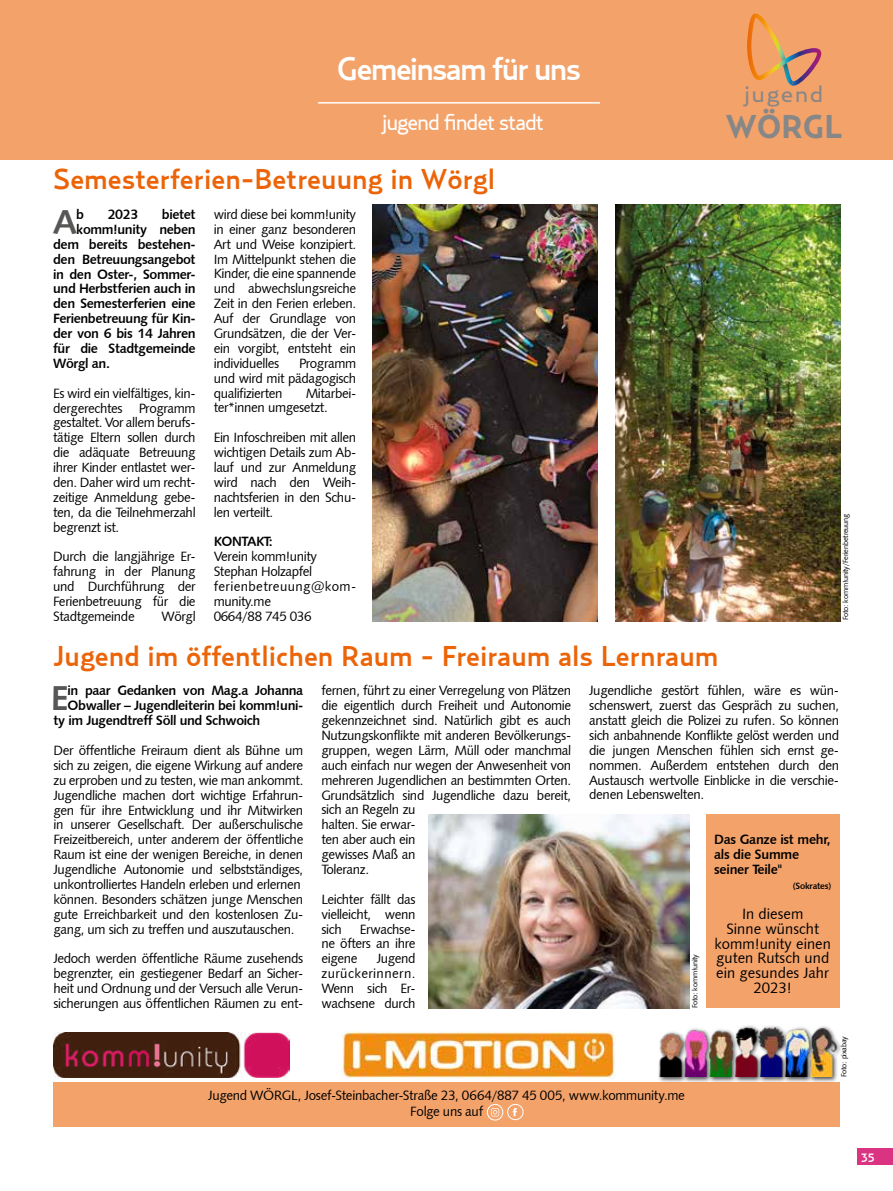
<style>
.page{position:relative;width:893px;height:1191px;background:#fff}
.page>*{position:absolute;margin:0;border:0;box-sizing:border-box;transform-origin:0 0}
.t1{font:34.65px "Humanist 531 BT Bold A";color:#575756}
.t2{font:700 32.7px "Relay";color:#878787}
.t3{font:500 32.25px "Relay";letter-spacing:-.055em;color:#fff}
.t4{font:500 28.5px "Relay";color:#ec6408}
.t5{font:22.95px "Relay Wide";letter-spacing:.055em;color:#878787}
.t6{font:22.5px "Relay";letter-spacing:-.05em;color:#fff}
.t7{font:15px/14.9px "Humanist 531 BT Roman A";color:#000;text-align:center}
.t8{font:13.5px/14.9px "Humanist 531 BT Roman A";letter-spacing:-.03em;color:#000;text-align:justify}
.t9{font:13.5px/14.9px "Humanist 531 BT Bold A";letter-spacing:-.03em;color:#000}
.t10{font:13.5px "Humanist 531 BT Bold A";letter-spacing:-.05em;color:#000}
.t11{font:500 12px "Relay";color:#fff}
.t12{font:9px "Humanist 531 BT Bold A";letter-spacing:-.03em;color:#000}
.t13{font:7.5px "Humanist 531 BT Roman A";letter-spacing:-.03em;color:#000}
</style>
<div class="page">
<div style="left:657px;top:1024px;width:185px;height:59px;background:#000;opacity:.75"></div>
<img style="left:657px;top:1026px;width:183px;height:50px">
<div style="left:53px;top:1082px;width:787px;height:44px;background:#f3a26a"></div>
<div style="left:507px;top:1104px;width:16px;height:16px;border:1px solid #fff;border-radius:50%"></div>
<svg style="left:513px;top:1108px;width:4px;height:8px"></svg>
<div style="left:487px;top:1104px;width:16px;height:16px;border:1px solid #fff;border-radius:8px"></div>
<svg style="left:491px;top:1108px;width:8px;height:8px"></svg>
<div style="left:0;top:0;width:893px;height:159px;background:#f3a26a"></div>
<svg style="left:747px;top:14px;width:75px;height:72px"></svg>
<img style="left:783px;top:63px;width:10px;height:22px">
<hr style="left:318px;top:102px;width:282px;height:2px;background:#fff">
<img style="left:54px;top:1032px;width:236px;height:45px">
<img style="left:341px;top:1031px;width:275px;height:48px">
<div style="left:857px;top:1148px;width:36px;height:17px;background:#d93382"></div>
<div style="left:706px;top:814px;width:134px;height:194px;background:#f3a26a"></div>
<img style="left:428px;top:814px;width:261px;height:194px">
<img style="left:372px;top:204px;width:225px;height:417px">
<img style="left:615px;top:204px;width:225px;height:417px">
<h3 class="t3" style="left:337px;top:50px;width:246px">Gemeinsam für uns</h3>
<h3 class="t6" style="left:382px;top:109px;width:163px">jugend findet stadt</h3>
<h3 class="t4" style="left:53px;top:162px;width:444px">Semesterferien-Betreuung in Wörgl</h3>
<h1 class="t1" style="left:53px;top:200px;width:26px">A</h1>
<p class="t9" style="left:76px;top:207px;width:9px">b</p>
<p class="t9" style="left:108px;top:207px;width:32px">2023</p>
<p class="t9" style="left:162px;top:207px;width:35px">bietet</p>
<p class="t8" style="left:214px;top:206px;width:144px">wird diese bei komm!unity in einer ganz besonderen Art und Weise konzipiert.<br>Im Mittelpunkt stehen die Kinder, die eine spannende und abwechslungsreiche Zeit in den Ferien erleben.<br>Auf der Grundlage von Grundsätzen, die der Ver&shy;ein vorgibt, entsteht ein individuelles</p>
<p class="t9" style="left:76px;top:222px;width:121px">komm!unity neben</p>
<p class="t9" style="left:53px;top:236px;width:144px">dem bereits bestehen-</p>
<p class="t9" style="left:53px;top:251px;width:144px">den Betreuungsangebot</p>
<p class="t9" style="left:53px;top:266px;width:144px">in den Oster-, Sommer-</p>
<p class="t9" style="left:53px;top:281px;width:144px">und Herbstferien auch in</p>
<p class="t9" style="left:53px;top:296px;width:144px">den Semesterferien eine</p>
<p class="t9" style="left:53px;top:311px;width:144px">Ferienbetreuung für Kin-</p>
<p class="t9" style="left:53px;top:326px;width:144px">der von 6 bis 14 Jahren</p>
<p class="t9" style="left:53px;top:341px;width:144px">für die Stadtgemeinde</p>
<p class="t9" style="left:53px;top:355px;width:58px">Wörgl an.</p>
<p class="t8" style="left:53px;top:385px;width:144px">Es wird ein vielfältiges, kin&shy;dergerechtes Programm gestaltet. Vor allem berufs&shy;tätige Eltern sollen durch die adäquate Betreuung ihrer Kinder entlastet wer&shy;den. Daher wird um recht&shy;zeitige Anmeldung gebe&shy;ten, da die Teilnehmerzahl begrenzt ist.</p>
<p class="t8" style="left:53px;top:549px;width:144px">Durch die langjährige Er&shy;fahrung in der Planung und Durchführung der Ferienbetreuung für die Stadtgemeinde</p>
<p class="t8" style="left:214px;top:355px;width:144px;text-indent:86px">Programm und wird mit pädagogisch qualifizierten</p>
<p class="t8" style="left:214px;top:385px;width:144px;text-indent:92px">Mitarbei&shy;ter*innen umgesetzt.</p>
<p class="t8" style="left:214px;top:430px;width:144px">Ein Infoschreiben mit allen wichtigen Details zum Ab&shy;lauf und zur Anmeldung wird nach den Weih&shy;nachtsferien in den Schu&shy;len verteilt.</p>
<p class="t10" style="left:214px;top:533px;width:61px">KONTAKT:</p>
<p class="t8" style="left:214px;top:549px;width:144px;text-align:left">Verein komm!unity<br>Stephan Holzapfel ferienbetreuung@kom&shy;munity.me<br>0664/88 745 036</p>
<p class="t8" style="left:162px;top:608px;width:36px">Wörgl</p>
<h3 class="t5" style="left:744px;top:80px;width:81px">jugend</h3>
<h2 class="t2" style="left:726px;top:107px;width:118px">WÖRGL</h2>
<p class="t13" style="left:841px;top:620px;width:108px;rotate:-90deg">Foto: komm!unity/Ferienbetreuung</p>
<h3 class="t4" style="left:53px;top:639px;width:667px">Jugend im öffentlichen Raum - Freiraum als Lernraum</h3>
<h1 class="t1" style="left:51px;top:677px;width:19px">E</h1>
<p class="t9" style="left:68px;top:683px;width:237px">in paar Gedanken von Mag.a Johanna</p>
<p class="t8" style="left:589px;top:683px;width:251px">Jugendliche gestört fühlen, wäre es wün&shy;schenswert, zuerst das Gespräch zu suchen, anstatt gleich die Polizei zu rufen. So können sich anbahnende Konflikte gelöst werden und die jungen Menschen fühlen sich ernst ge&shy;nommen. Außerdem entstehen durch den Austausch wertvolle Einblicke in die verschie&shy;denen Lebenswelten.</p>
<p class="t8" style="left:321px;top:683px;width:251px;text-align:left">fernen, führt zu einer Verregelung von Plätzen die eigentlich durch Freiheit und Autonomie gekennzeichnet sind. Natürlich gibt es auch Nutzungskonflikte mit anderen Bevölkerungs&shy;gruppen, wegen Lärm, Müll oder manchmal auch einfach nur wegen der Anwesenheit von mehreren Jugendlichen an bestimmten Orten.<br>Grundsätzlich sind Jugendliche dazu bereit, sich an Regeln zu<br>halten. Sie erwar-<br>ten aber auch ein<br>gewisses Maß an<br>Toleranz.</p>
<p class="t8" style="left:321px;top:891px;width:96px">Leichter fällt das vielleicht, wenn sich</p>
<p class="t9" style="left:68px;top:698px;width:237px">Obwaller – Jugendleiterin bei komm!uni-</p>
<p class="t9" style="left:54px;top:713px;width:208px">ty im Jugendtreff Söll und Schwoich</p>
<p class="t8" style="left:54px;top:742px;width:251px;text-align:left">Der öffentliche Freiraum dient als Bühne um sich zu zeigen, die eigene Wirkung auf andere zu erproben und zu testen, wie man ankommt.<br>Jugendliche machen dort wichtige Erfahrun&shy;gen für ihre Entwicklung und ihr Mitwirken in unserer Gesellschaft. Der außerschulische Freizeitbereich, unter anderem der öffentliche Raum ist eine der wenigen Bereiche, in denen Jugendliche Autonomie und selbstständiges, unkontrolliertes Handeln erleben und erlernen können. Besonders schätzen junge Menschen gute Erreichbarkeit und den kostenlosen Zu&shy;gang, um sich zu treffen und auszutauschen.</p>
<p class="t8" style="left:54px;top:951px;width:251px">Jedoch werden öffentliche Räume zusehends begrenzter, ein gestiegener Bedarf an Sicher&shy;heit und Ordnung und der Versuch alle Verun&shy;sicherungen aus öffentlichen Räumen zu ent-</p>
<p class="t9" style="left:714px;top:832px;width:118px">Das Ganze ist mehr, als die Summe seiner Teile"</p>
<p class="t12" style="left:793px;top:880px;width:40px">(Sokrates)</p>
<p class="t7" style="left:714px;top:905px;width:118px">In diesem<br>Sinne wünscht komm!unity einen guten Rutsch und ein gesundes Jahr<br>2023!</p>
<p class="t8" style="left:321px;top:921px;width:96px;text-indent:39px">Erwachse&shy;ne öfters an ihre eigene</p>
<p class="t8" style="left:321px;top:950px;width:96px;text-indent:55px">Jugend zurückerinnern.<br>Wenn sich Er&shy;wachsene durch</p>
<p class="t13" style="left:690px;top:1008px;width:56px;rotate:-90deg">Foto: komm!unity</p>
<p class="t8" style="left:208px;top:1086px;width:478px;line-height:16.5px;text-align:center">Jugend WÖRGL, Josef-Steinbacher-Straße 23, 0664/887 45 005, www.kommunity.me<br>Folge uns auf</p>
<p class="t13" style="left:839px;top:1077px;width:42px;rotate:-90deg">Foto: pixabay</p>
<p class="t11" style="left:862px;top:1150px;width:14px">35</p>
</div>
